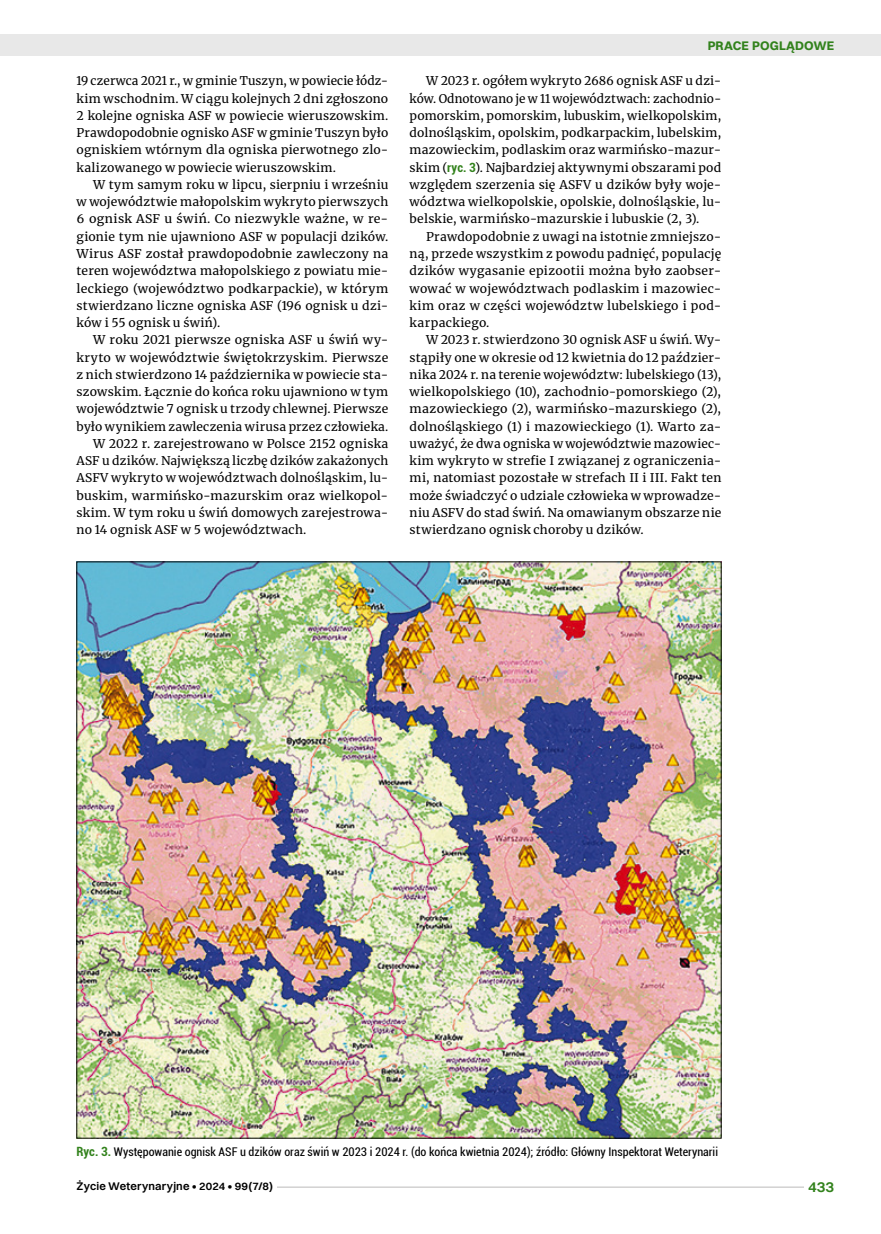
<style>
.page{position:relative;width:881px;height:1234px;background:#fff}
.page>*{position:absolute;margin:0;border:0;box-sizing:border-box;transform-origin:0 0}
.t1{font:600 15px "Switzer";color:#32821c}
.t2{font:700 12.6px "Switzer";color:#32821c}
.t3{font:12px/17.2px "Merriweather";letter-spacing:.02em;color:#000;text-align:justify}
.t4{font:condensed 12px "Roboto";color:#000}
.t5{font:600 11.25px "Switzer";letter-spacing:.015em;color:#000}
.s1{font-family:"Roboto";font-weight:700;font-stretch:condensed;font-size:12.75px;color:#32821c}
.s2{font-weight:700;font-size:12.75px;color:#32821c}
</style>
<div class="page">
<img style="left:79px;top:563px;width:640px;height:573px">
<div style="left:0;top:35px;width:880px;height:21px;background:#e8e8e8"></div>
<hr style="left:268px;top:1186px;width:565px;height:1px;background:#d2d1d1">
<div style="left:804px;top:1178px;width:29px;height:15px;background:#fff"></div>
<div style="left:77px;top:1180px;width:199px;height:13px;background:#fff"></div>
<p class="t3" style="left:77px;top:72px;width:313px">19 czerwca 2021 r., w gminie Tuszyn, w powiecie łódz&shy;kim wschodnim. W ciągu kolejnych 2 dni zgłoszono 2 kolejne ogniska ASF w powiecie wieruszowskim.<br>Prawdopodobnie ognisko ASF w gminie Tuszyn było ogniskiem wtórnym dla ogniska pierwotnego zlo&shy;kalizowanego w powiecie wieruszowskim.</p>
<p class="t3" style="left:77px;top:175px;width:313px;text-indent:16px">W tym samym roku w lipcu, sierpniu i wrześniu w województwie małopolskim wykryto pierwszych 6 ognisk ASF u świń. Co niezwykle ważne, w re&shy;gionie tym nie ujawniono ASF w populacji dzików.<br>Wirus ASF został prawdopodobnie zawleczony na teren województwa małopolskiego z powiatu mie&shy;leckiego (województwo podkarpackie), w którym stwierdzano liczne ogniska ASF (196 ognisk u dzi&shy;ków i 55 ognisk u świń).</p>
<p class="t3" style="left:93px;top:331px;width:296px">W roku 2021 pierwsze ogniska ASF u świń wy-</p>
<p class="t3" style="left:77px;top:348px;width:313px">kryto w województwie świętokrzyskim. Pierwsze</p>
<p class="t3" style="left:77px;top:365px;width:313px">z nich stwierdzono 14 października w powiecie sta-</p>
<p class="t3" style="left:77px;top:382px;width:313px">szowskim. Łącznie do końca roku ujawniono w tym</p>
<p class="t3" style="left:77px;top:400px;width:313px">województwie 7 ognisk u trzody chlewnej. Pierwsze</p>
<p class="t3" style="left:77px;top:417px;width:313px">było wynikiem zawleczenia wirusa przez człowieka.</p>
<p class="t3" style="left:93px;top:434px;width:296px">W 2022 r. zarejestrowano w Polsce 2152 ogniska</p>
<p class="t3" style="left:77px;top:451px;width:313px">ASF u dzików. Największą liczbę dzików zakażonych</p>
<p class="t3" style="left:77px;top:469px;width:313px">ASFV wykryto w województwach dolnośląskim, lu-</p>
<p class="t3" style="left:77px;top:486px;width:313px">buskim, warmińsko-mazurskim oraz wielkopol-</p>
<p class="t3" style="left:77px;top:503px;width:313px">skim. W tym roku u świń domowych zarejestrowa-</p>
<p class="t3" style="left:77px;top:520px;width:231px">no 14 ognisk ASF w 5 województwach.</p>
<p class="t2" style="left:707px;top:37px;width:128px">PRACE POGLĄDOWE</p>
<p class="t3" style="left:409px;top:72px;width:313px;text-indent:16px">W 2023 r. ogółem wykryto 2686 ognisk ASF u dzi&shy;ków. Odnotowano je w 11 województwach: zachodnio&shy;pomorskim, pomorskim, lubuskim, wielkopolskim, dolnośląskim, opolskim, podkarpackim, lubelskim, mazowieckim, podlaskim oraz warmińsko-mazur&shy;skim (<span class="s1">ryc. 3</span>). Najbardziej aktywnymi obszarami pod względem szerzenia się ASFV u dzików były woje&shy;wództwa wielkopolskie, opolskie, dolnośląskie, lu&shy;belskie, warmińsko-mazurskie i lubuskie (2, 3).</p>
<p class="t3" style="left:409px;top:227px;width:313px;text-indent:16px">Prawdopodobnie z uwagi na istotnie zmniejszo&shy;ną, przede wszystkim z powodu padnięć, populację dzików wygasanie epizootii można było zaobser&shy;wować w województwach podlaskim i mazowiec&shy;kim oraz w części województw lubelskiego i pod&shy;karpackiego.</p>
<p class="t3" style="left:409px;top:331px;width:313px;text-indent:16px">W 2023 r. stwierdzono 30 ognisk ASF u świń. Wy&shy;stąpiły one w okresie od 12 kwietnia do 12 paździer&shy;nika 2024 r. na terenie województw: lubelskiego (13), wielkopolskiego (10), zachodnio-pomorskiego (2), mazowieckiego (2), warmińsko-mazurskiego (2), dolnośląskiego (1) i mazowieckiego (1). Warto za&shy;uważyć, że dwa ogniska w województwie mazowiec&shy;kim wykryto w strefie I związanej z ograniczenia&shy;mi, natomiast pozostałe w strefach II i III. Fakt ten może świadczyć o udziale człowieka w wprowadze&shy;niu ASFV do stad świń. Na omawianym obszarze nie stwierdzano ognisk choroby u dzików.</p>
<p class="t4" style="left:77px;top:1142px;width:642px"><span class="s2">Ryc. 3.</span> Występowanie ognisk ASF u dzików oraz świń w 2023 i 2024 r. (do końca kwietnia 2024); źródło: Główny Inspektorat Weterynarii</p>
<p class="t5" style="left:77px;top:1179px;width:198px">Życie Weterynaryjne • 2024 • 99(7/8)</p>
<p class="t1" style="left:807px;top:1177px;width:27px">433</p>
</div>
